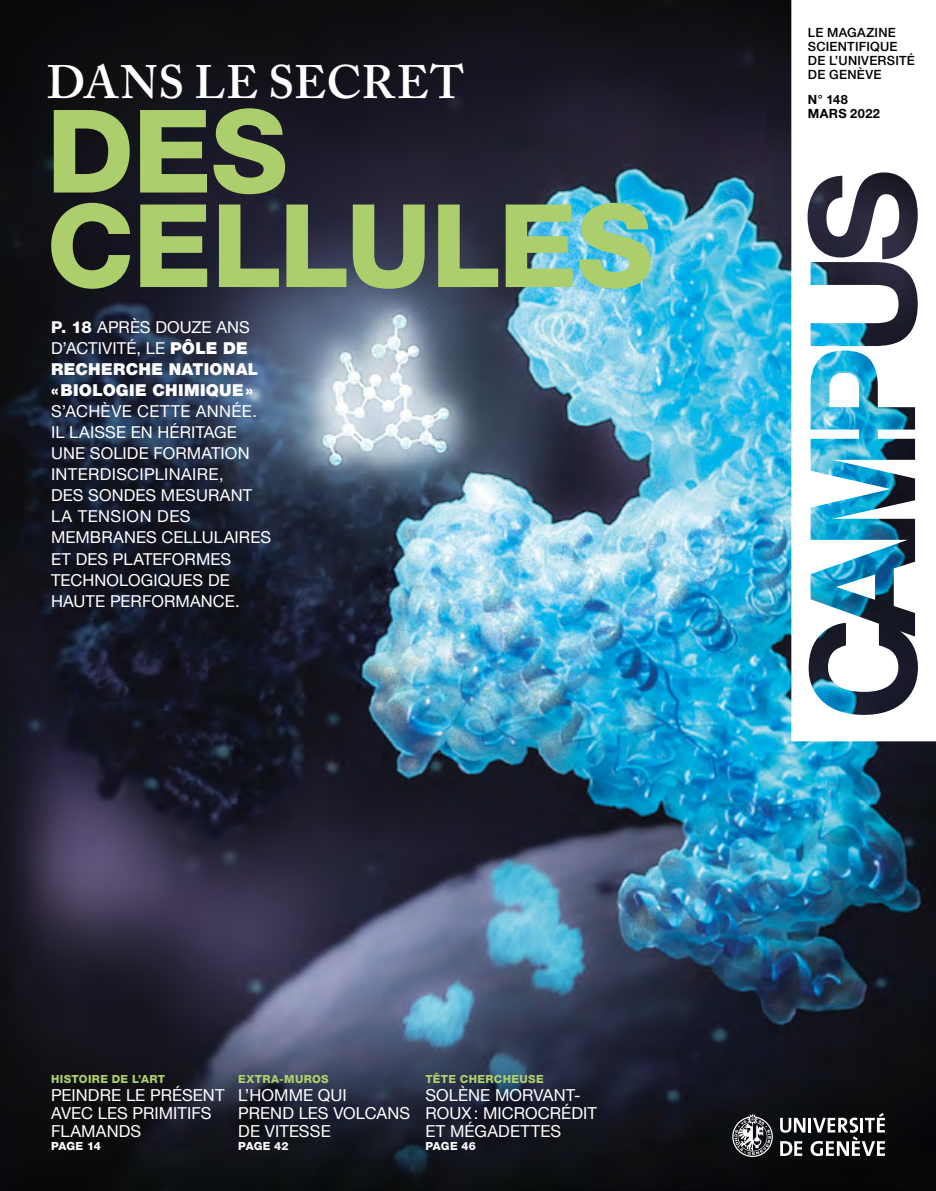
<style>
.page{position:relative;width:936px;height:1191px;background:#fff}
.page>*{position:absolute;margin:0;border:0;box-sizing:border-box;transform-origin:0 0}
.t1{font:800 115.5px/94.5px "Helvetica Neue";letter-spacing:-.01em;color:#adce6d}
.t2{font:600 46.5px "Adobe Caslon Pro";letter-spacing:.01em;color:#fff}
.t3{font:16.5px/21px "Helvetica Neue";letter-spacing:.005em;color:#fff}
.t4{font:16.5px/18px "Helvetica Neue";letter-spacing:.005em;color:#fff}
.t5{font:900 16.5px/21px "Helvetica Neue";letter-spacing:.015em;color:#fff}
.t6{font:500 12.75px/14.2px "Helvetica Neue";letter-spacing:.02em;color:#000}
.t7{font:700 12.75px/14.2px "Helvetica Neue";letter-spacing:.03em;color:#000}
.t8{font:800 11.25px "Helvetica Neue";letter-spacing:.03em;color:#adce6d}
.t9{font:800 11.25px "Helvetica Neue";color:#fff}
.s1{font-weight:800}
.s2{font-weight:400}
</style>
<div class="page">
<img style="left:0;top:0;width:935px;height:1191px">
<svg style="left:791px;top:0;width:144px;height:741px"></svg>
<svg style="left:732px;top:1113px;width:40px;height:44px;background:#616265"></svg>
<svg style="left:780px;top:1113px;width:104px;height:43px"></svg>
<h2 class="t2" style="left:47px;top:55px;width:419px">DANS LE SECRET</h2>
<h1 class="t1" style="left:46px;top:104px;width:608px">DES<br>CELLULES</h1>
<p class="t5" style="left:51px;top:317px;width:209px"><span class="s1">P. 18</span> <span class="s2">APRÈS DOUZE ANS<br>D’ACTIVITÉ, LE</span> PÔLE DE<br>RECHERCHE NATIONAL «BIOLOGIE CHIMIQUE»</p>
<p class="t3" style="left:51px;top:401px;width:221px">S’ACHÈVE CETTE ANNÉE.<br>IL LAISSE EN HÉRITAGE<br>UNE SOLIDE FORMATION<br>INTERDISCIPLINAIRE,<br>DES SONDES MESURANT<br>LA TENSION DES<br>MEMBRANES CELLULAIRES<br>ET DES PLATEFORMES<br>TECHNOLOGIQUES DE<br>HAUTE PERFORMANCE.</p>
<p class="t6" style="left:807px;top:25px;width:108px">LE MAGAZINE<br>SCIENTIFIQUE<br>DE L’UNIVERSITÉ<br>DE GENÈVE</p>
<p class="t7" style="left:807px;top:92px;width:74px">N° 148<br>MARS 2022</p>
<p class="t8" style="left:51px;top:1072px;width:116px">HISTOIRE DE L’ART</p>
<p class="t4" style="left:51px;top:1086px;width:175px">PEINDRE LE PRÉSENT<br>AVEC LES PRIMITIFS<br>FLAMANDS</p>
<p class="t9" style="left:51px;top:1139px;width:51px">PAGE 14</p>
<p class="t8" style="left:238px;top:1072px;width:92px">EXTRA-MUROS</p>
<p class="t4" style="left:238px;top:1086px;width:173px">L’HOMME QUI<br>PREND LES VOLCANS<br>DE VITESSE</p>
<p class="t9" style="left:238px;top:1139px;width:52px">PAGE 42</p>
<p class="t8" style="left:425px;top:1072px;width:120px">TÊTE CHERCHEUSE</p>
<p class="t4" style="left:425px;top:1086px;width:173px">SOLÈNE MORVANT-<br>ROUX: MICROCRÉDIT<br>ET MÉGADETTES</p>
<p class="t9" style="left:425px;top:1139px;width:52px">PAGE 46</p>
</div>
